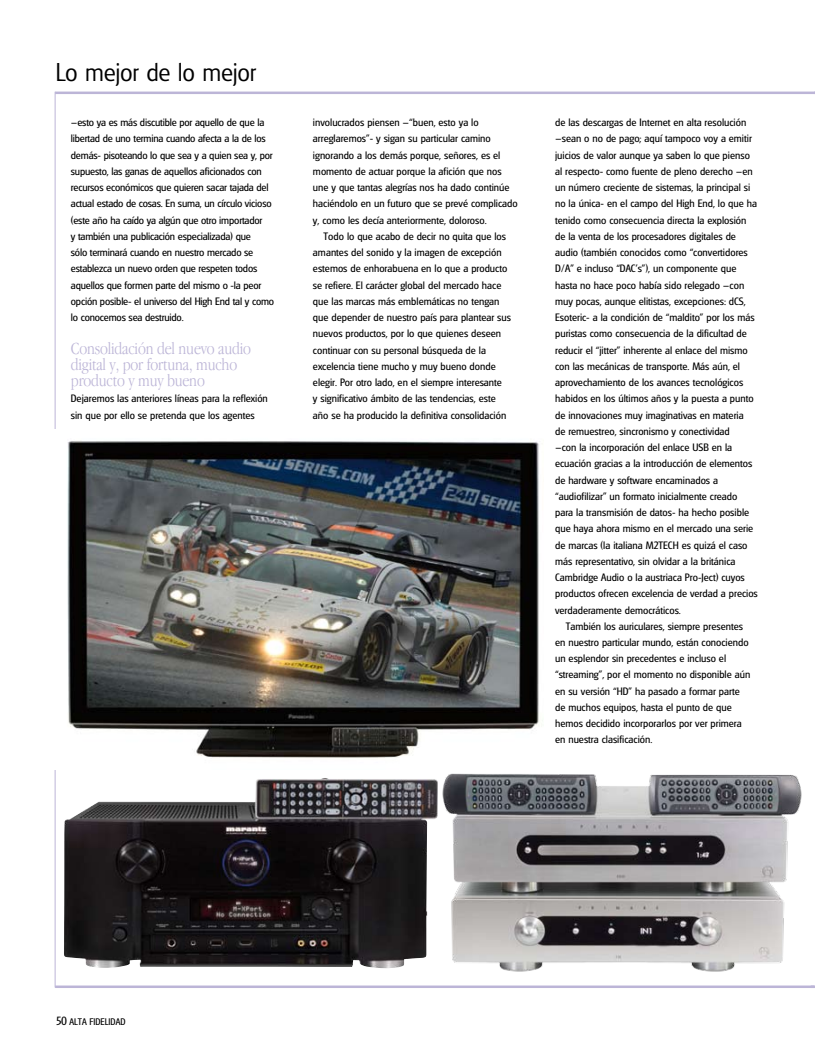
<style>
.page{position:relative;width:815px;height:1063px;background:#fff}
.page>*{position:absolute;margin:0;border:0;box-sizing:border-box;transform-origin:0 0}
.t1{font:300 25px "Glasgow";letter-spacing:-.01em;color:#000}
.t2{font:300 17.5px/16.2px "Apple Garamond";letter-spacing:-.01em;color:#bcb5d7}
.t3{font:11.25px/16.2px "Glasgow";color:#000}
.t4{font:10px "Glasgow";color:#000}
.s1{font-size:12.5px}
</style>
<div class="page">
<hr style="left:55px;top:92px;width:760px;height:2px;background:#bcb5d7">
<hr style="left:55px;top:986px;width:759px;height:2px;background:#bcb5d7">
<hr style="left:55px;top:92px;width:1px;height:896px;background:#bcb5d7">
<img style="left:443px;top:773px;width:358px;height:199px">
<img style="left:64px;top:778px;width:379px;height:191px">
<img style="left:55px;top:430px;width:488px;height:339px">
<img style="left:793px;top:786px;width:9px;height:186px">
<h1 class="t1" style="left:56px;top:58px;width:202px">Lo mejor de lo mejor</h1>
<p class="t3" style="left:71px;top:115px;width:205px">–esto ya es más discutible por aquello de que la libertad de uno termina cuando afecta a la de los demás- pisoteando lo que sea y a quien sea y, por supuesto, las ganas de aquellos aficionados con recursos económicos que quieren sacar tajada del actual estado de cosas. En suma, un círculo vicioso (este año ha caído ya algún que otro importador<br>y también una publicación especializada) que<br>sólo terminará cuando en nuestro mercado se establezca un nuevo orden que respeten todos aquellos que formen parte del mismo o -la peor opción posible- el universo del High End tal y como lo conocemos sea destruido.</p>
<h2 class="t2" style="left:71px;top:340px;width:182px">Consolidación del nuevo audio digital y, por fortuna, mucho producto y muy bueno</h2>
<p class="t3" style="left:71px;top:391px;width:199px">Dejaremos las anteriores líneas para la reflexión sin que por ello se pretenda que los agentes</p>
<p class="t3" style="left:313px;top:115px;width:206px">involucrados piensen –“buen, esto ya lo arreglaremos”- y sigan su particular camino ignorando a los demás porque, señores, es el momento de actuar porque la afición que nos une y que tantas alegrías nos ha dado continúe haciéndolo en un futuro que se prevé complicado y, como les decía anteriormente, doloroso.</p>
<p class="t3" style="left:313px;top:228px;width:200px;text-indent:11px">Todo lo que acabo de decir no quita que los amantes del sonido y la imagen de excepción estemos de enhorabuena en lo que a producto se refiere. El carácter global del mercado hace que las marcas más emblemáticas no tengan que depender de nuestro país para plantear sus nuevos productos, por lo que quienes deseen continuar con su personal búsqueda de la excelencia tiene mucho y muy bueno donde elegir. Por otro lado, en el siempre interesante<br>y significativo ámbito de las tendencias, este año se ha producido la definitiva consolidación</p>
<p class="t3" style="left:555px;top:115px;width:204px">de las descargas de Internet en alta resolución –sean o no de pago; aquí tampoco voy a emitir juicios de valor aunque ya saben lo que pienso al respecto- como fuente de pleno derecho –en un número creciente de sistemas, la principal si no la única- en el campo del High End, lo que ha tenido como consecuencia directa la explosión de la venta de los procesadores digitales de audio (también conocidos como “convertidores D/A” e incluso “DAC’s”), un componente que hasta no hace poco había sido relegado –con muy pocas, aunque elitistas, excepciones: dCS, Esoteric- a la condición de “maldito” por los más puristas como consecuencia de la dificultad de reducir el “jitter” inherente al enlace del mismo con las mecánicas de transporte. Más aún, el aprovechamiento de los avances tecnológicos habidos en los últimos años y la puesta a punto de innovaciones muy imaginativas en materia<br>de remuestreo, sincronismo y conectividad<br>–con la incorporación del enlace USB en la ecuación gracias a la introducción de elementos de hardware y software encaminados a “audiofilizar” un formato inicialmente creado para la transmisión de datos- ha hecho posible que haya ahora mismo en el mercado una serie de marcas (la italiana M2TECH es quizá el caso más representativo, sin olvidar a la británica Cambridge Audio o la austriaca Pro-Ject) cuyos productos ofrecen excelencia de verdad a precios verdaderamente democráticos.</p>
<p class="t3" style="left:555px;top:618px;width:197px;text-indent:11px">También los auriculares, siempre presentes en nuestro particular mundo, están conociendo un esplendor sin precedentes e incluso el “streaming”, por el momento no disponible aún en su versión “HD” ha pasado a formar parte de muchos equipos, hasta el punto de que hemos decidido incorporarlos por ver primera en nuestra clasificación.</p>
<p class="t4" style="left:56px;top:1016px;width:71px"><span class="s1">50</span> ALTA FIDELIDAD</p>
</div>
